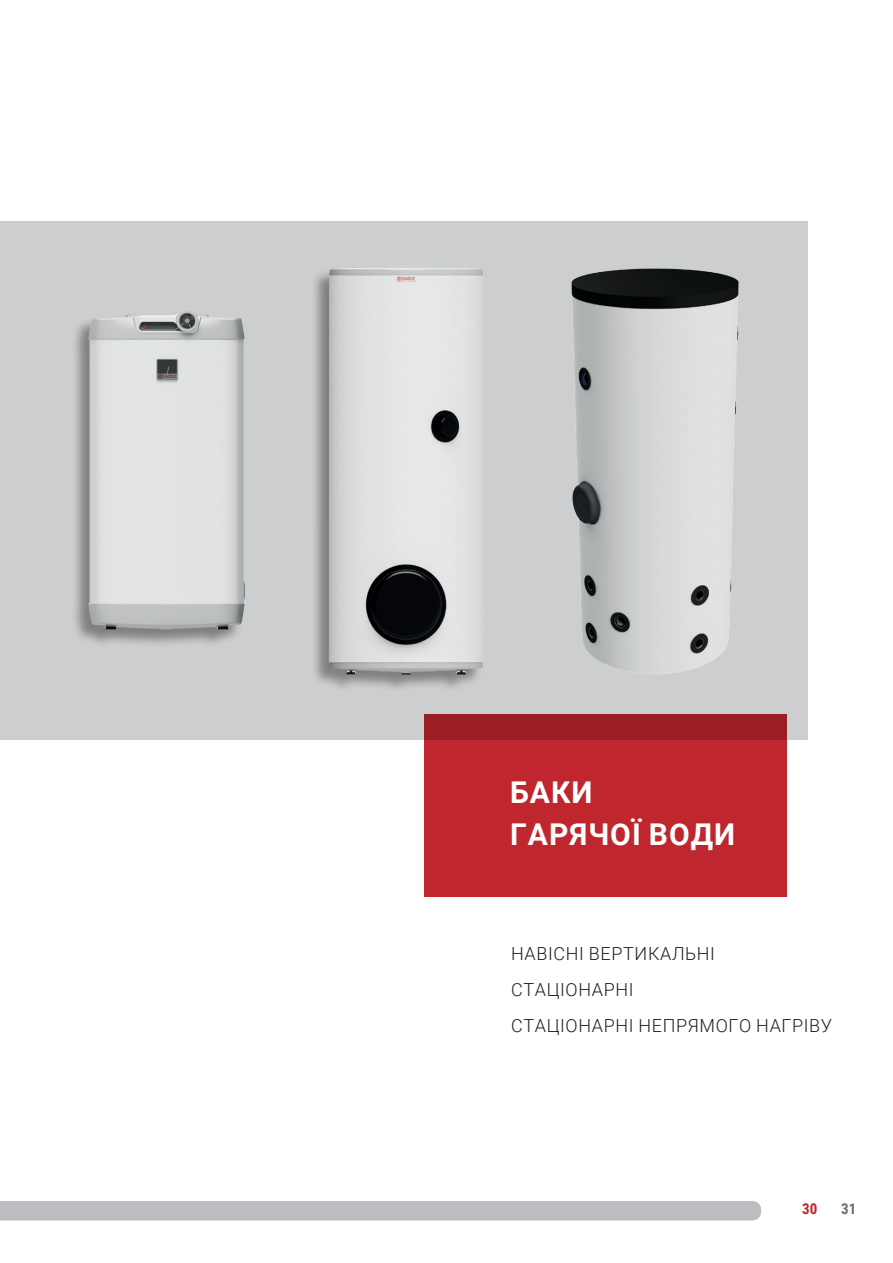
<style>
.page{position:relative;width:893px;height:1263px;background:#fff}
.page>*{position:absolute;margin:0;border:0;box-sizing:border-box;transform-origin:0 0}
.t1{font:700 30px/42px "Roboto";letter-spacing:.035em;color:#fff}
.t2{font:300 18px/36px "Roboto";letter-spacing:.035em;color:#231f20}
.t3{font:700 15px "Roboto Condensed";color:#c0262d}
.t4{font:700 15px "Roboto Condensed";color:#6c6d70}
</style>
<div class="page">
<div style="left:0;top:1201px;width:761px;height:19px;background:#bcbdc0"></div>
<div style="left:0;top:221px;width:808px;height:519px;background:#cdced0"></div>
<div style="left:71px;top:310px;width:174px;height:337px;background:#231f20;opacity:.45"></div>
<img style="left:89px;top:310px;width:156px;height:319px">
<div style="left:311px;top:265px;width:172px;height:427px;background:#231f20;opacity:.45"></div>
<img style="left:329px;top:265px;width:154px;height:409px">
<img style="left:571px;top:268px;width:168px;height:406px">
<div style="left:424px;top:714px;width:363px;height:182px;background:#c0262d"></div>
<h1 class="t1" style="left:510px;top:771px;width:227px">БАКИ<br>ГАРЯЧОЇ ВОДИ</h1>
<p class="t2" style="left:511px;top:935px;width:323px">НАВІСНІ ВЕРТИКАЛЬНІ<br>СТАЦІОНАРНІ<br>СТАЦІОНАРНІ НЕПРЯМОГО НАГРІВУ</p>
<p class="t3" style="left:802px;top:1198px;width:17px">30</p>
<p class="t4" style="left:841px;top:1198px;width:17px">31</p>
</div>
